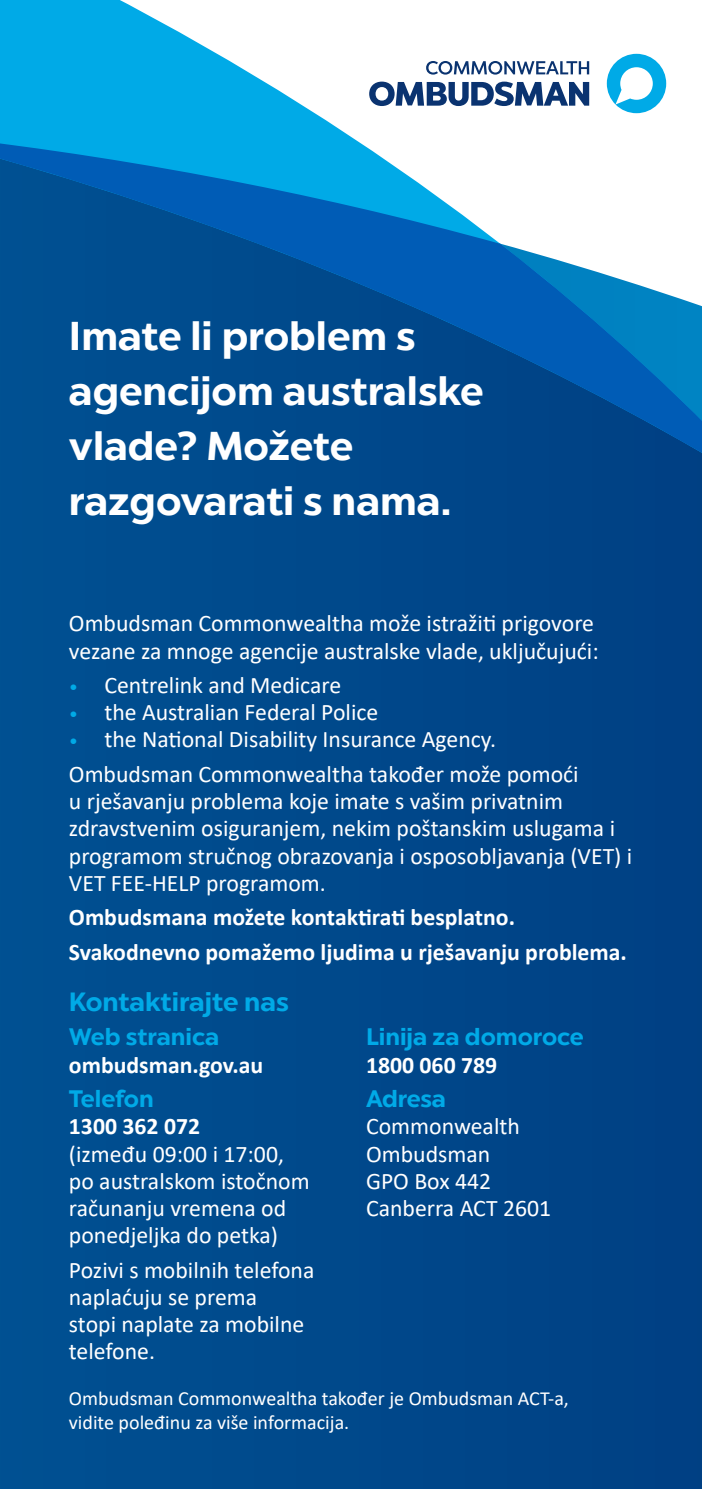
<style>
.page{position:relative;width:702px;height:1489px;background:#fff}
.page>*{position:absolute;margin:0;border:0;box-sizing:border-box;transform-origin:0 0}
.t1{font:700 40px/55px "Chronica Pro";color:#fff}
.t2{font:700 26.25px "Chronica Pro";color:#00aae7}
.t3{font:23.75px/27.2px "Calibri";color:#fff}
.t4{font:700 23.75px/34.2px "Calibri";color:#fff}
.t5{font:700 23.75px "Chronica Pro";color:#00aae7}
.t6{font:20px/24px "Calibri";color:#fff}
.s1{font-family:"Chronica Pro";color:#00aae7}
</style>
<div class="page">
<svg style="left:0;top:0;width:667px;height:132px"></svg>
<svg style="left:0;top:132px;width:702px;height:364px;background:#2470ac"></svg>
<div style="left:0;top:496px;width:702px;height:992px;background:#00498b"></div>
<svg style="left:426px;top:61px;width:163px;height:14px"></svg>
<svg style="left:369px;top:82px;width:220px;height:24px"></svg>
<svg style="left:606px;top:54px;width:60px;height:59px"></svg>
<h1 class="t1" style="left:69px;top:308px;width:416px">Imate li problem s agencijom australske vlade? Možete razgovarati s nama.</h1>
<p class="t3" style="left:69px;top:609px;width:531px">Ombudsman Commonwealtha može istražiti prigovore vezane za mnoge agencije australske vlade, uključujući:</p>
<p class="t3" style="left:69px;top:670px;width:274px"><span class="s1">•</span> Centrelink and Medicare</p>
<p class="t3" style="left:69px;top:698px;width:311px"><span class="s1">•</span> the Australian Federal Police</p>
<p class="t3" style="left:69px;top:721px;width:511px;line-height:34.2px"><span class="s1">•</span> the National Disability Insurance Agency.<br>Ombudsman Commonwealtha također može pomoći</p>
<p class="t3" style="left:69px;top:787px;width:565px">u rješavanju problema koje imate s vašim privatnim zdravstvenim osiguranjem, nekim poštanskim uslugama i programom stručnog obrazovanja i osposobljavanja (VET) i VET FEE-HELP programom.</p>
<p class="t4" style="left:69px;top:899px;width:559px">Ombudsmana možete kontaktirati besplatno.<br>Svakodnevno pomažemo ljudima u rješavanju problema.</p>
<p class="t2" style="left:69px;top:985px;width:221px">Kontaktirajte nas</p>
<p class="t5" style="left:69px;top:1022px;width:152px">Web stranica</p>
<p class="t4" style="left:69px;top:1047px;width:196px">ombudsman.gov.au</p>
<p class="t5" style="left:69px;top:1083px;width:86px">Telefon</p>
<p class="t4" style="left:69px;top:1108px;width:133px">1300 362 072</p>
<p class="t3" style="left:69px;top:1139px;width:242px">(između 09:00 i 17:00, po australskom istočnom računanju vremena od ponedjeljka do petka)</p>
<p class="t3" style="left:69px;top:1255px;width:247px">Pozivi s mobilnih telefona naplaćuju se prema<br>stopi naplate za mobilne telefone.</p>
<p class="t5" style="left:366px;top:1022px;width:219px">Linija za domoroce</p>
<p class="t4" style="left:366px;top:1047px;width:133px">1800 060 789</p>
<p class="t5" style="left:366px;top:1083px;width:81px">Adresa</p>
<p class="t3" style="left:366px;top:1112px;width:187px">Commonwealth<br>Ombudsman<br>GPO Box 442<br>Canberra ACT 2601</p>
<p class="t6" style="left:69px;top:1385px;width:501px">Ombudsman Commonwealtha također je Ombudsman ACT-a, vidite poleđinu za više informacija.</p>
</div>
